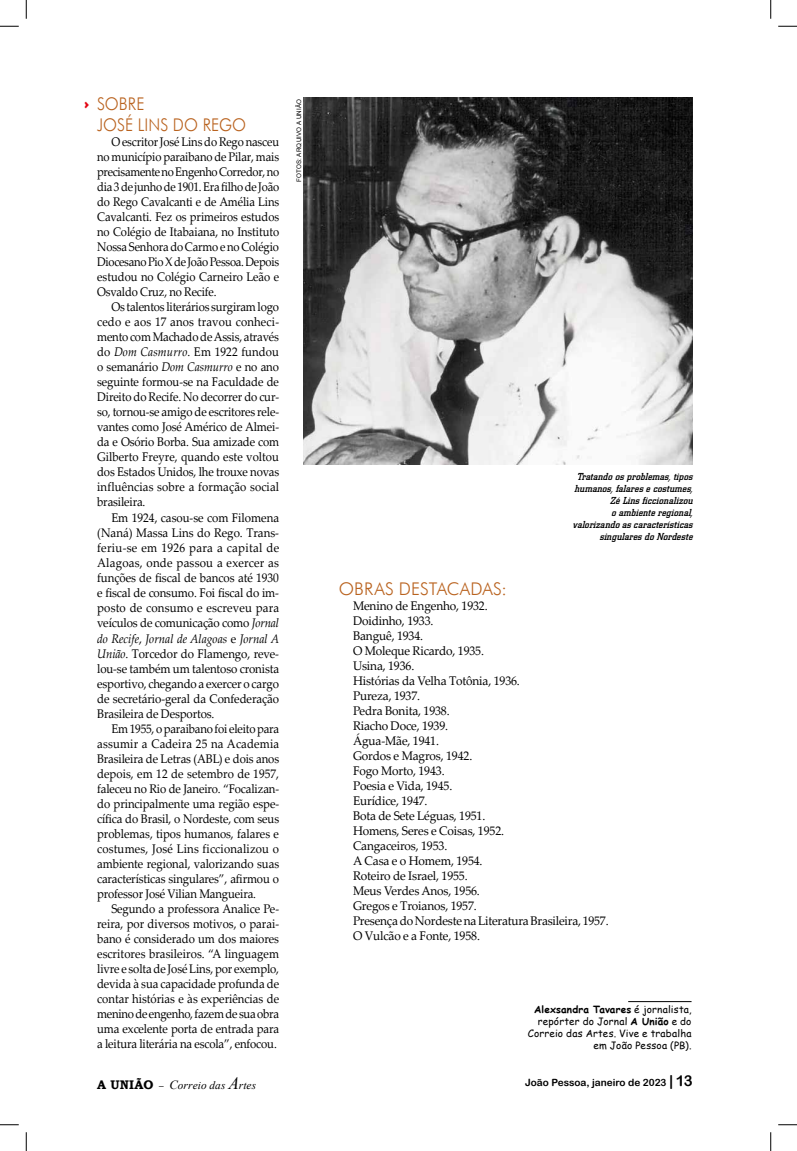
<style>
.page{position:relative;width:797px;height:1151px;background:#fff}
.page>*{position:absolute;margin:0;border:0;box-sizing:border-box;transform-origin:0 0}
.t1{font:300 17.5px/21px "Futura BT";letter-spacing:.005em;color:#b9621e;scale:.91 1}
.t2{font:300 17.5px "Futura BT";letter-spacing:.005em;color:#b9621e}
.t3{font:12.5px/15px "Palatino Linotype";letter-spacing:-.01em;color:#000;text-align:justify;scale:.91 1}
.t4{font:12.5px/15px "Palatino Linotype";letter-spacing:-.01em;color:#000;scale:.95 1}
.t5{font:12.5px/15.1px "Palatino Linotype";letter-spacing:-.01em;color:#000;text-align:justify;scale:.92 1}
.t6{font:12.5px/15px "Palatino Linotype";letter-spacing:-.01em;color:#000;text-align:justify;scale:.9 1}
.t7{font:12.5px "Mini Pics Directional AA";color:#e30613}
.t8{font:italic 11.25px "Times New Roman";letter-spacing:.01em;color:#000}
.t9{font:italic 500 10px/12px "City";letter-spacing:.015em;color:#000;text-align:right}
.t10{font:10px/12px "Comic Sans MS";letter-spacing:.02em;color:#000;text-align:right}
.t11{font:10px "Arial Rounded MT Bold";color:#000}
.t12{font:6.25px "Arial";letter-spacing:.025em;color:#000}
.s1{font-style:italic}
.s2{font-weight:700}
.s3{font-family:"Bookman Old Style";font-weight:700;font-style:normal;font-size:12.5px}
.s4{font-family:"Minion Pro";font-style:normal}
.s5{font-size:12.5px}
.s6{font-size:17.5px}
.s7{font-size:15px}
</style>
<div class="page">
<img style="left:304px;top:97px;width:388px;height:368px">
<hr style="left:628px;top:1001px;width:63px;height:1px;background:#000">
<svg style="left:0;top:25px;width:19px;height:2px"></svg>
<svg style="left:778px;top:25px;width:19px;height:2px"></svg>
<svg style="left:0;top:1124px;width:19px;height:1px"></svg>
<svg style="left:778px;top:1124px;width:19px;height:1px"></svg>
<svg style="left:25px;top:0;width:2px;height:19px"></svg>
<svg style="left:25px;top:1132px;width:2px;height:19px"></svg>
<svg style="left:770px;top:0;width:1px;height:19px"></svg>
<svg style="left:770px;top:1132px;width:1px;height:19px"></svg>
<h1 class="t1" style="left:97px;top:94px;width:165px">SOBRE<br>JOSÉ LINS DO REGO</h1>
<p class="t6" style="left:97px;top:134px;width:204px;text-indent:14px">O escritor José Lins do Rego nasceu no município paraibano de Pilar, mais precisamente no Engenho Corredor, no dia 3 de junho de 1901. Era filho de João do Rego Cavalcanti e de Amélia Lins Cavalcanti. Fez os primeiros estudos no Colégio de Itabaiana, no Instituto Nossa Senhora do Carmo e no Colégio Diocesano Pio X de João Pessoa. Depois estudou no Colégio Carneiro Leão e Osvaldo Cruz, no Recife.</p>
<p class="t3" style="left:97px;top:299px;width:201px;text-indent:14px">Os talentos literários surgiram logo cedo e aos 17 anos travou conheci&shy;mento com Machado de Assis, através do <span class="s1">Dom Casmurro</span>. Em 1922 fundou o semanário <span class="s1">Dom Casmurro</span> e no ano seguinte formou-se na Faculdade de Direito do Recife. No decorrer do cur&shy;so, tornou-se amigo de escritores rele&shy;vantes como José Américo de Almei&shy;da e Osório Borba. Sua amizade com Gilberto Freyre, quando este voltou dos Estados Unidos, lhe trouxe novas influências sobre a formação social brasileira.</p>
<p class="t5" style="left:97px;top:509px;width:199px;text-indent:14px">Em 1924, casou-se com Filomena (Naná) Massa Lins do Rego. Trans&shy;feriu-se em 1926 para a capital de Alagoas, onde passou a exercer as funções de fiscal de bancos até 1930 e fiscal de consumo. Foi fiscal do im&shy;posto de consumo e escreveu para veículos de comunicação como <span class="s1">Jornal do Recife</span>, <span class="s1">Jornal de Alagoas</span> e <span class="s1">Jornal A União</span>. Torcedor do Flamengo, reve&shy;lou-se também um talentoso cronista esportivo, chegando a exercer o cargo de secretário-geral da Confederação Brasileira de Desportos.</p>
<p class="t3" style="left:97px;top:721px;width:201px;text-indent:14px">Em 1955, o paraibano foi eleito para assumir a Cadeira 25 na Academia Brasileira de Letras (ABL) e dois anos depois, em 12 de setembro de 1957, faleceu no Rio de Janeiro. “Focalizan&shy;do principalmente uma região espe&shy;cífica do Brasil, o Nordeste, com seus problemas, tipos humanos, falares e costumes, José Lins ficcionalizou o ambiente regional, valorizando suas características singulares”, afirmou o professor José Vilian Mangueira.</p>
<p class="t3" style="left:97px;top:901px;width:201px;text-indent:14px">Segundo a professora Analice Pe&shy;reira, por diversos motivos, o parai&shy;bano é considerado um dos maiores escritores brasileiros. “A linguagem livre e solta de José Lins, por exemplo, devida à sua capacidade profunda de contar histórias e às experiências de menino de engenho, fazem de sua obra uma excelente porta de entrada para a leitura literária na escola”, enfocou.</p>
<p class="t7" style="left:83px;top:98px;width:8px">c</p>
<p class="t12" style="left:295px;top:182px;width:84px;rotate:-90deg">fotos: arquivo a união</p>
<p class="t9" style="left:573px;top:471px;width:121px">Tratando os problemas, tipos humanos, falares e costumes,<br>Zé Lins ficcionalizou<br>o ambiente regional, valorizando as características singulares do Nordeste</p>
<h1 class="t2" style="left:339px;top:578px;width:170px">OBRAS DESTACADAS:</h1>
<p class="t4" style="left:353px;top:598px;width:270px">Menino de Engenho, 1932.<br>Doidinho, 1933.<br>Banguê, 1934.<br>O Moleque Ricardo, 1935.<br>Usina, 1936.<br>Histórias da Velha Totônia, 1936.<br>Pureza, 1937.<br>Pedra Bonita, 1938.<br>Riacho Doce, 1939.<br>Água-Mãe, 1941.<br>Gordos e Magros, 1942.<br>Fogo Morto, 1943.<br>Poesia e Vida, 1945.<br>Eurídice, 1947.<br>Bota de Sete Léguas, 1951.<br>Homens, Seres e Coisas, 1952.<br>Cangaceiros, 1953.<br>A Casa e o Homem, 1954.<br>Roteiro de Israel, 1955.<br>Meus Verdes Anos, 1956.<br>Gregos e Troianos, 1957.<br>Presença do Nordeste na Literatura Brasileira, 1957.<br>O Vulcão e a Fonte, 1958.</p>
<p class="t10" style="left:528px;top:1003px;width:165px"><span class="s2">Alexsandra Tavares</span> é jornalista, repórter do Jornal <span class="s2">A União</span> e do<br>Correio das Artes. Vive e trabalha em João Pessoa (PB).</p>
<p class="t8" style="left:97px;top:1078px;width:160px"><span class="s3">A UNIÃO</span> <span class="s4">–</span> <span class="s5">C</span>orreio das <span class="s6">A</span>rtes</p>
<p class="t11" style="left:525px;top:1077px;width:169px">João Pessoa, janeiro de 2023 <span class="s7">| 13</span></p>
</div>
